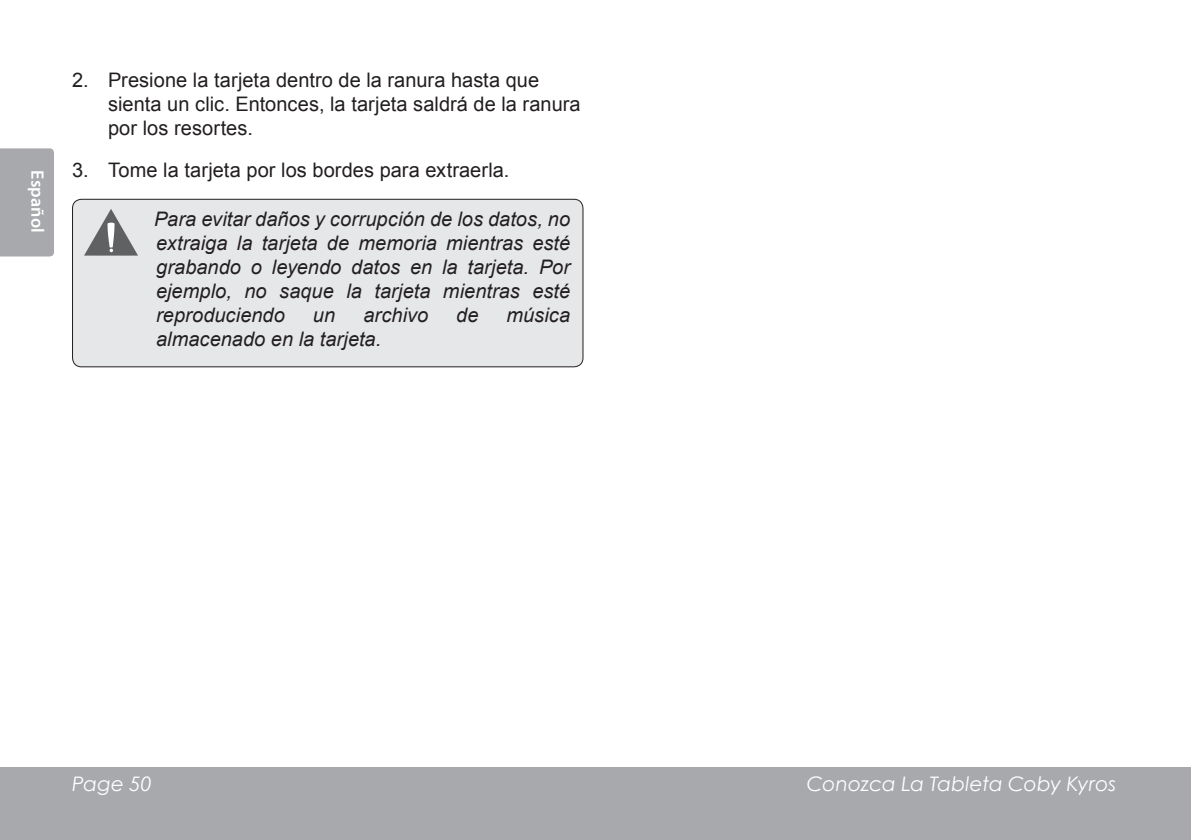
<style>
.page{position:relative;width:1191px;height:840px;background:#fff}
.page>*{position:absolute;margin:0;border:0;box-sizing:border-box;transform-origin:0 0}
.t1{font:italic 20px/24px "Arial";color:#231f20;text-align:justify}
.t2{font:20px/24px "Arial";letter-spacing:.005em;color:#231f20}
.t3{font:italic 20px "Century Gothic";color:#fff}
.t4{font:600 18px "Myriad Pro";letter-spacing:.01em;color:#fff}
</style>
<div class="page">
<div style="left:0;top:767px;width:1191px;height:72px;background:#a8a9ad"></div>
<div style="left:0;top:148px;width:54px;height:108px;background:#a8a9ad"></div>
<div style="left:72px;top:199px;width:511px;height:167px;background:#e6e7e9;border-radius:9px"></div>
<svg style="left:84px;top:209px;width:54px;height:46px"></svg>
<div style="left:72px;top:199px;width:511px;height:168px;border:1px solid #231f20;border-radius:9px"></div>
<p class="t4" style="left:49px;top:170px;width:64px;rotate:90deg">Español</p>
<p class="t2" style="left:108px;top:68px;width:474px;text-indent:-36px">2. Presione la tarjeta dentro de la ranura hasta que sienta un clic. Entonces, la tarjeta saldrá de la ranura por los resortes.</p>
<p class="t2" style="left:72px;top:158px;width:439px">3. Tome la tarjeta por los bordes para extraerla.</p>
<p class="t1" style="left:154px;top:207px;width:418px">Para evitar daños y corrupción de los datos, no extraiga la tarjeta de memoria mientras esté grabando o leyendo datos en la tarjeta. Por ejemplo, no saque la tarjeta mientras esté reproduciendo</p>
<p class="t1" style="left:313px;top:303px;width:24px">un</p>
<p class="t1" style="left:363px;top:303px;width:66px">archivo</p>
<p class="t1" style="left:456px;top:303px;width:24px">de</p>
<p class="t1" style="left:506px;top:303px;width:65px">música</p>
<p class="t1" style="left:156px;top:327px;width:227px">almacenado en la tarjeta.</p>
<p class="t3" style="left:72px;top:769px;width:81px">Page 50</p>
<p class="t3" style="left:806px;top:769px;width:311px">Conozca La Tableta Coby Kyros</p>
</div>
